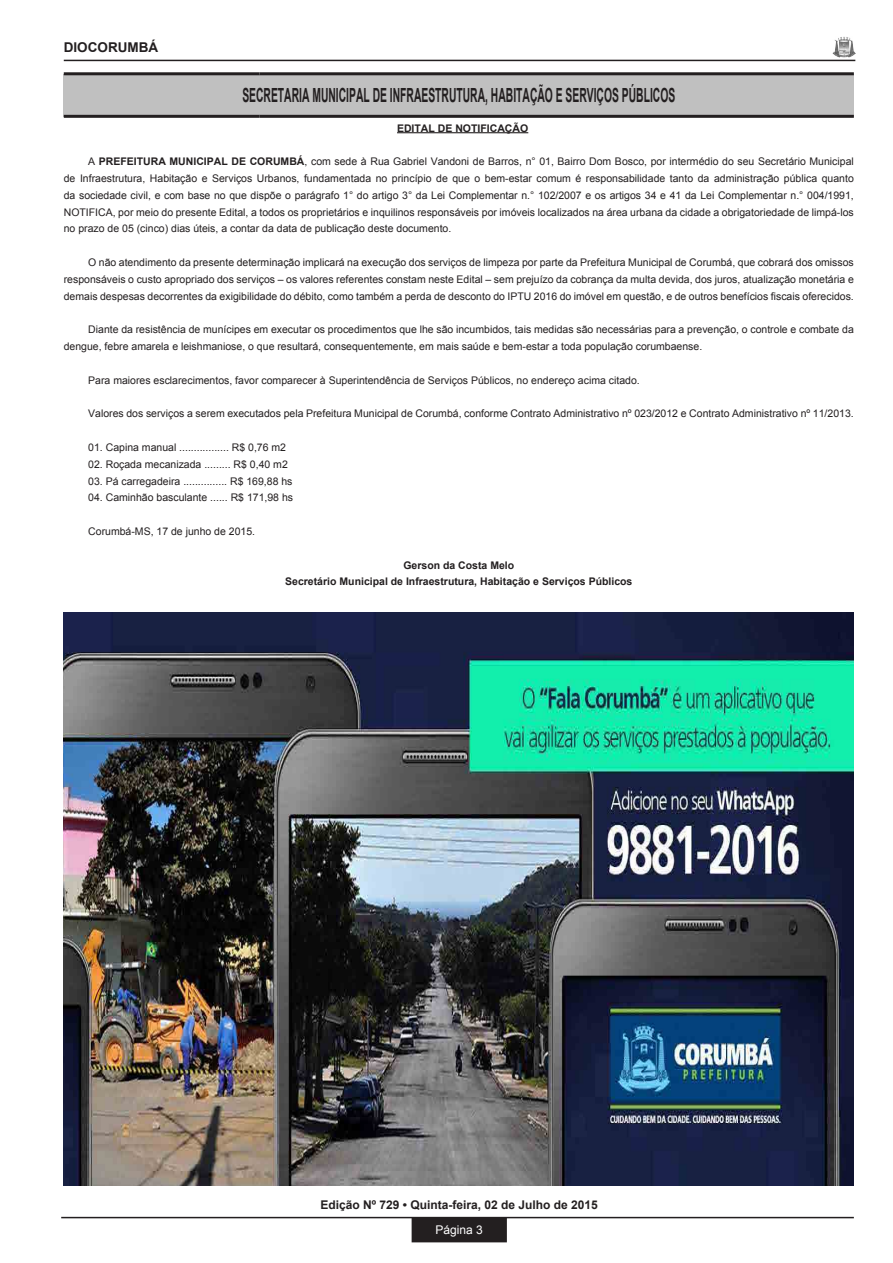
<style>
.page{position:relative;width:893px;height:1263px;background:#fff}
.page>*{position:absolute;margin:0;border:0;box-sizing:border-box;transform-origin:0 0}
.t1{font:700 19.5px "Arial";color:#231f20;scale:.53 1}
.t2{font:700 13.5px "Arial";color:#231f20}
.t3{font:700 12px "Arial";color:#231f20}
.t4{font:12px "Arial";color:#fff}
.t5{font:10.5px/16.8px "Arial";color:#231f20;text-align:justify}
.t6{font:700 10.5px/16.8px "Arial";color:#231f20;text-align:center}
.s1{font-weight:700}
</style>
<div class="page">
<div style="left:412px;top:1218px;width:94px;height:23px;background:#231f20"></div>
<div style="left:412px;top:1217px;width:95px;height:25px;border:2px solid #231f20"></div>
<hr style="left:61px;top:1217px;width:793px;height:1px;background:#231f20">
<hr style="left:64px;top:60px;width:791px;height:1px;background:#231f20">
<img style="left:832px;top:37px;width:23px;height:20px">
<hr style="left:397px;top:132px;width:131px;height:1px;background:#231f20">
<div style="left:64px;top:74px;width:790px;height:42px;background:#c0c0c0"></div>
<hr style="left:259px;top:115px;width:595px;height:3px;background:#231f20">
<hr style="left:64px;top:72px;width:195px;height:3px;background:#231f20">
<hr style="left:259px;top:72px;width:595px;height:3px;background:#231f20">
<hr style="left:64px;top:115px;width:195px;height:3px;background:#231f20">
<img style="left:64px;top:612px;width:790px;height:574px">
<p class="t2" style="left:64px;top:38px;width:96px">DIOCORUMBÁ</p>
<h1 class="t1" style="left:242px;top:82px;width:818px">SECRETARIA MUNICIPAL DE INFRAESTRUTURA, HABITAÇÃO E SERVIÇOS PÚBLICOS</h1>
<p class="t6" style="left:397px;top:120px;width:133px">EDITAL DE NOTIFICAÇÃO</p>
<p class="t5" style="left:64px;top:153px;width:792px;text-indent:24px">A <span class="s1">PREFEITURA MUNICIPAL DE CORUMBÁ</span>, com sede à Rua Gabriel Vandoni de Barros, n° 01, Bairro Dom Bosco, por intermédio do seu Secretário Municipal de Infraestrutura, Habitação e Serviços Urbanos, fundamentada no princípio de que o bem-estar comum é responsabilidade tanto da administração pública quanto da sociedade civil, e com base no que dispõe o parágrafo 1° do artigo 3° da Lei Complementar n.° 102/2007 e os artigos 34 e 41 da Lei Complementar n.° 004/1991, NOTIFICA, por meio do presente Edital, a todos os proprietários e inquilinos responsáveis por imóveis localizados na área urbana da cidade a obrigatoriedade de limpá-los no prazo de 05 (cinco) dias úteis, a contar da data de publicação deste documento.</p>
<p class="t5" style="left:64px;top:254px;width:792px;text-indent:24px">O não atendimento da presente determinação implicará na execução dos serviços de limpeza por parte da Prefeitura Municipal de Corumbá, que cobrará dos omissos responsáveis o custo apropriado dos serviços – os valores referentes constam neste Edital – sem prejuízo da cobrança da multa devida, dos juros, atualização monetária e demais despesas decorrentes da exigibilidade do débito, como também a perda de desconto do IPTU 2016 do imóvel em questão, e de outros benefícios fiscais oferecidos.</p>
<p class="t5" style="left:64px;top:321px;width:791px;text-indent:24px">Diante da resistência de munícipes em executar os procedimentos que lhe são incumbidos, tais medidas são necessárias para a prevenção, o controle e combate da dengue, febre amarela e leishmaniose, o que resultará, consequentemente, em mais saúde e bem-estar a toda população corumbaense.</p>
<p class="t5" style="left:88px;top:372px;width:553px">Para maiores esclarecimentos, favor comparecer à Superintendência de Serviços Públicos, no endereço acima citado.</p>
<p class="t5" style="left:88px;top:405px;width:767px">Valores dos serviços a serem executados pela Prefeitura Municipal de Corumbá, conforme Contrato Administrativo nº 023/2012 e Contrato Administrativo nº 11/2013.</p>
<p class="t5" style="left:88px;top:439px;width:199px">01. Capina manual ................. R$ 0,76 m2</p>
<p class="t5" style="left:88px;top:456px;width:201px">02. Roçada mecanizada ......... R$ 0,40 m2</p>
<p class="t5" style="left:88px;top:473px;width:206px">03. Pá carregadeira ............... R$ 169,88 hs</p>
<p class="t5" style="left:88px;top:489px;width:206px">04. Caminhão basculante ...... R$ 171,98 hs</p>
<p class="t5" style="left:88px;top:523px;width:168px">Corumbá-MS, 17 de junho de 2015.</p>
<p class="t6" style="left:285px;top:557px;width:349px">Gerson da Costa Melo<br>Secretário Municipal de Infraestrutura, Habitação e Serviços Públicos</p>
<p class="t3" style="left:321px;top:1197px;width:279px">Edição Nº 729 • Quinta-feira, 02 de Julho de 2015</p>
<p class="t4" style="left:436px;top:1222px;width:49px">Página 3</p>
</div>
